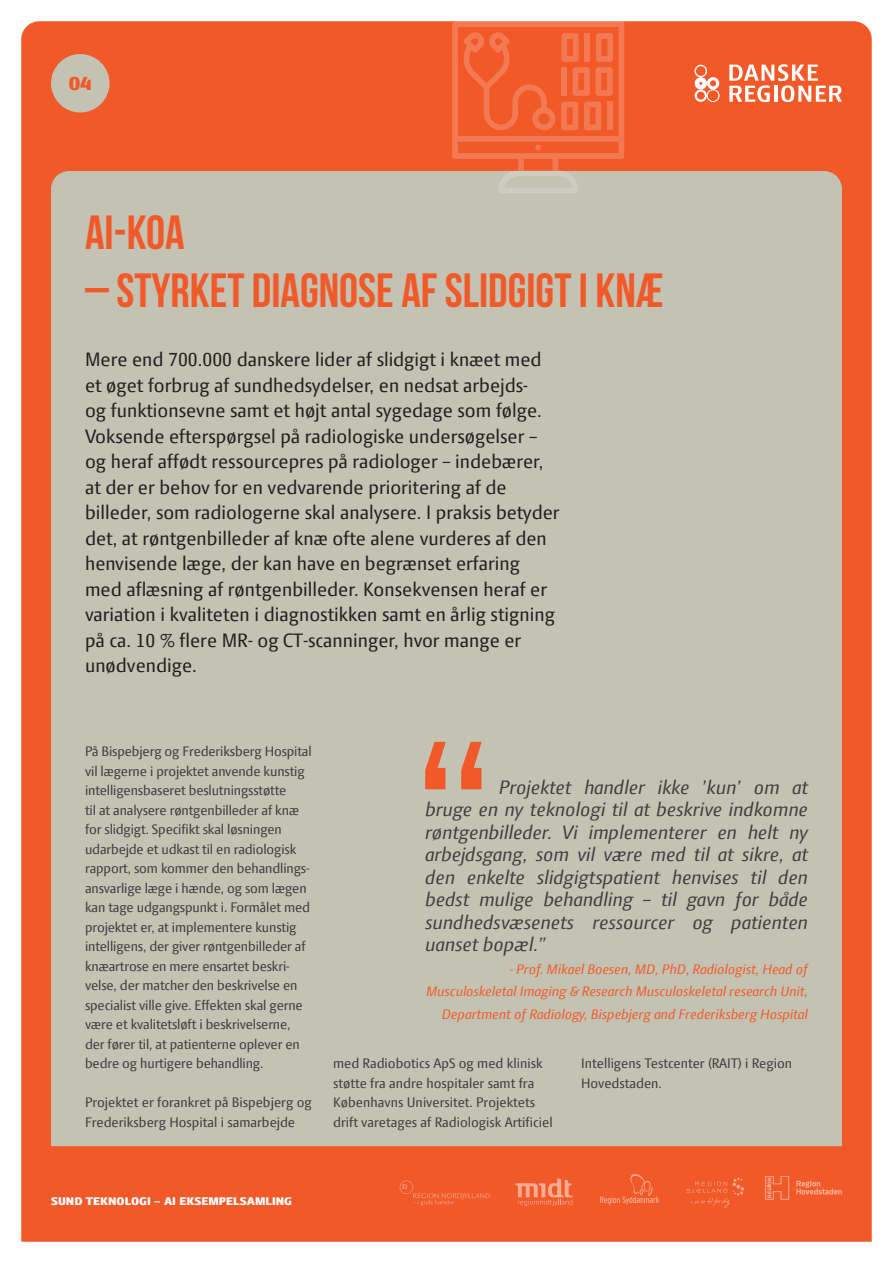
<style>
.page{position:relative;width:893px;height:1263px;background:#fff}
.page>*{position:absolute;margin:0;border:0;box-sizing:border-box;transform-origin:0 0}
.RUBRIK{font:48px "Bebas Neue";color:#f15929}
.Indledning{font:21px/25.5px "Press Sans";color:#231f20}
.CITAT{font:italic 21px/22.5px "Press Sans";color:#3e3e3f;text-align:justify}
.Tal{font:800 21px "Press Sans";color:#f15929}
.Brød_10_13{font:15px/19.5px "Press Sans";letter-spacing:-.01em;color:#3e3e3f}
.Citat_afsender{font:italic 15px/22.5px "Press Sans";color:#f15929;text-align:right}
.MELLEMRUBRIK{font:800 12px "Press Sans";color:#fff}
</style>
<div class="page">
<div style="left:21px;top:21px;width:851px;height:1221px;background:#f15929"></div>
<div style="left:51px;top:171px;width:791px;height:975px;background:#c4c2b3"></div>
<svg style="left:515px;top:1178px;width:58px;height:28px;background:#f3754e"></svg>
<svg style="left:687px;top:1177px;width:57px;height:31px;background:#f16133"></svg>
<svg style="left:694px;top:65px;width:25px;height:37px"></svg>
<svg style="left:729px;top:64px;width:113px;height:38px"></svg>
<svg style="left:400px;top:1180px;width:90px;height:26px;background:#f15e30"></svg>
<svg style="left:796px;top:1181px;width:46px;height:13px"></svg>
<svg style="left:765px;top:1176px;width:24px;height:23px"></svg>
<svg style="left:600px;top:1174px;width:59px;height:30px;background:#f16437"></svg>
<div style="left:51px;top:54px;width:59px;height:59px;background:#c4c2b3;border-radius:50%"></div>
<svg style="left:425px;top:742px;width:57px;height:47px;background:#dc8968"></svg>
<svg style="left:452px;top:21px;width:172px;height:172px;background:#ec7148"></svg>
<p class="Tal" style="left:69px;top:73px;width:25px">04</p>
<p class="RUBRIK" style="left:85px;top:206px;width:101px">AI-KOA</p>
<p class="RUBRIK" style="left:85px;top:264px;width:580px">– STYRKET DIAGNOSE AF SLIDGIGT I KNÆ</p>
<p class="Indledning" style="left:85px;top:349px;width:476px">Mere end 700.000 danskere lider af slidgigt i knæet med et øget forbrug af sundhedsydelser, en nedsat arbejds-<br>og funktionsevne samt et højt antal sygedage som følge.<br>Voksende efterspørgsel på radiologiske undersøgelser – og heraf affødt ressourcepres på radiologer – indebærer, at der er behov for en vedvarende prioritering af de billeder, som radiologerne skal analysere. I praksis betyder det, at røntgenbilleder af knæ ofte alene vurderes af den henvisende læge, der kan have en begrænset erfaring med aflæsning af røntgenbilleder. Konsekvensen heraf er variation i kvaliteten i diagnostikken samt en årlig stigning på ca. 10 % flere MR- og CT-scanninger, hvor mange er unødvendige.</p>
<p class="Brød_10_13" style="left:85px;top:743px;width:228px">På Bispebjerg og Frederiksberg Hospital vil lægerne i projektet anvende kunstig intelligensbaseret beslutningsstøtte<br>til at analysere røntgenbilleder af knæ for slidgigt. Specifikt skal løsningen udarbejde et udkast til en radiologisk rapport, som kommer den behandlings&shy;ansvarlige læge i hænde, og som lægen kan tage udgangspunkt i. Formålet med projektet er, at implementere kunstig intelligens, der giver røntgenbilleder af knæartrose en mere ensartet beskri&shy;velse, der matcher den beskrivelse en specialist ville give. Effekten skal gerne være et kvalitetsløft i beskrivelserne, der fører til, at patienterne oplever en bedre og hurtigere behandling.</p>
<p class="Brød_10_13" style="left:85px;top:1094px;width:228px">Projektet er forankret på Bispebjerg og<br>Frederiksberg Hospital i samarbejde</p>
<p class="CITAT" style="left:425px;top:777px;width:384px;text-indent:74px">Projektet handler ikke ’kun’ om at bruge en ny teknologi til at beskrive indkomne røntgenbilleder. Vi implementerer en helt ny arbejdsgang, som vil være med til at sikre, at den enkelte slidgigtspatient henvises til den bedst mulige behandling – til gavn for både sundhedsvæsenets ressourcer og patienten uanset bopæl.”</p>
<p class="Citat_afsender" style="left:426px;top:958px;width:383px">- Prof. Mikael Boesen, MD, PhD, Radiologist, Head of<br>Musculoskeletal Imaging &amp; Research Musculoskeletal research Unit,<br>Department of Radiology, Bispebjerg and Frederiksberg Hospital</p>
<p class="Brød_10_13" style="left:333px;top:1055px;width:221px">med Radiobotics ApS og med klinisk støtte fra andre hospitaler samt fra Københavns Universitet. Projektets drift varetages af Radiologisk Artificiel</p>
<p class="Brød_10_13" style="left:581px;top:1055px;width:213px">Intelligens Testcenter (RAIT) i Region<br>Hovedstaden.</p>
<p class="MELLEMRUBRIK" style="left:51px;top:1195px;width:242px">SUND TEKNOLOGI – AI EKSEMPELSAMLING</p>
</div>
